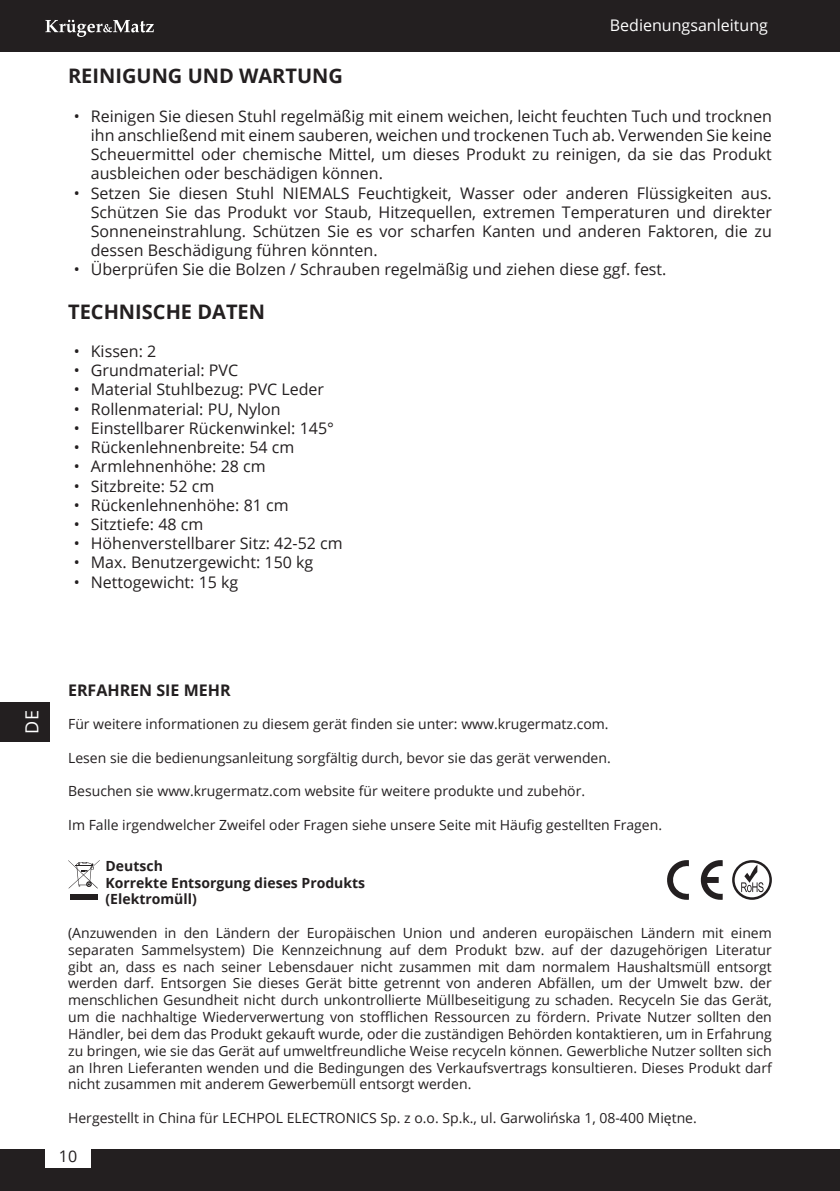
<style>
.page{position:relative;width:840px;height:1191px;background:#fff}
.page>*{position:absolute;margin:0;border:0;box-sizing:border-box;transform-origin:0 0}
.t1{font:700 20px "Open Sans";color:#231f20}
.t2{font:18px "Open Sans";color:#fff}
.t3{font:16px/19.2px "Open Sans";color:#231f20;text-align:justify}
.t4{font:16px "Open Sans";color:#fff}
.t5{font:700 16px "Open Sans";color:#231f20}
.t6{font:14px/16.8px "Open Sans";color:#231f20;text-align:justify}
.t7{font:700 14px/16.8px "Open Sans";color:#231f20}
</style>
<div class="page">
<div style="left:0;top:1149px;width:839px;height:42px;background:#231f20"></div>
<div style="left:0;top:0;width:839px;height:51px;background:#231f20"></div>
<svg style="left:45px;top:20px;width:109px;height:17px"></svg>
<div style="left:45px;top:1144px;width:46px;height:24px;background:#fff"></div>
<div style="left:0;top:702px;width:49px;height:40px;background:#231f20"></div>
<div style="left:70px;top:894px;width:27px;height:5px;background:#231f20"></div>
<svg style="left:68px;top:860px;width:32px;height:28px"></svg>
<svg style="left:732px;top:860px;width:39px;height:39px"></svg>
<svg style="left:667px;top:860px;width:55px;height:40px"></svg>
<p class="t4" style="left:609px;top:18px;width:159px">Bedienungsanleitung</p>
<h1 class="t1" style="left:68px;top:62px;width:276px">REINIGUNG UND WARTUNG</h1>
<p class="t3" style="left:91px;top:106px;width:682px;text-indent:-17px">• Reinigen Sie diesen Stuhl regelmäßig mit einem weichen, leicht feuchten Tuch und trocknen ihn anschließend mit einem sauberen, weichen und trockenen Tuch ab. Verwenden Sie keine Scheuermittel oder chemische Mittel, um dieses Produkt zu reinigen, da sie das Produkt ausbleichen oder beschädigen können.</p>
<p class="t3" style="left:91px;top:183px;width:682px;text-indent:-17px">• Setzen Sie diesen Stuhl NIEMALS Feuchtigkeit, Wasser oder anderen Flüssigkeiten aus.<br>Schützen Sie das Produkt vor Staub, Hitzequellen, extremen Temperaturen und direkter Sonneneinstrahlung. Schützen Sie es vor scharfen Kanten und anderen Faktoren, die zu dessen Beschädigung führen könnten.</p>
<p class="t3" style="left:74px;top:260px;width:594px">• Überprüfen Sie die Bolzen / Schrauben regelmäßig und ziehen diese ggf. fest.</p>
<h1 class="t1" style="left:68px;top:297px;width:198px">TECHNISCHE DATEN</h1>
<p class="t3" style="left:74px;top:341px;width:84px">• Kissen: 2</p>
<p class="t3" style="left:74px;top:360px;width:166px">• Grundmaterial: PVC</p>
<p class="t3" style="left:74px;top:380px;width:252px">• Material Stuhlbezug: PVC Leder</p>
<p class="t3" style="left:74px;top:399px;width:208px">• Rollenmaterial: PU, Nylon</p>
<p class="t3" style="left:74px;top:418px;width:262px">• Einstellbarer Rückenwinkel: 145°</p>
<p class="t3" style="left:74px;top:437px;width:222px">• Rückenlehnenbreite: 54 cm</p>
<p class="t3" style="left:74px;top:456px;width:193px">• Armlehnenhöhe: 28 cm</p>
<p class="t3" style="left:74px;top:476px;width:142px">• Sitzbreite: 52 cm</p>
<p class="t3" style="left:74px;top:495px;width:216px">• Rückenlehnenhöhe: 81 cm</p>
<p class="t3" style="left:74px;top:514px;width:131px">• Sitztiefe: 48 cm</p>
<p class="t3" style="left:74px;top:533px;width:270px">• Höhenverstellbarer Sitz: 42-52 cm</p>
<p class="t3" style="left:74px;top:552px;width:241px">• Max. Benutzergewicht: 150 kg</p>
<p class="t3" style="left:74px;top:572px;width:166px">• Nettogewicht: 15 kg</p>
<p class="t2" style="left:25px;top:733px;width:25px;rotate:-90deg">DE</p>
<p class="t5" style="left:68px;top:684px;width:164px">ERFAHREN SIE MEHR</p>
<p class="t6" style="left:68px;top:715px;width:541px">Für weitere informationen zu diesem gerät finden sie unter: www.krugermatz.com.</p>
<p class="t6" style="left:68px;top:751px;width:544px">Lesen sie die bedienungsanleitung sorgfältig durch, bevor sie das gerät verwenden.</p>
<p class="t6" style="left:68px;top:784px;width:518px">Besuchen sie www.krugermatz.com website für weitere produkte und zubehör.</p>
<p class="t6" style="left:68px;top:816px;width:595px">Im Falle irgendwelcher Zweifel oder Fragen siehe unsere Seite mit Häufig gestellten Fragen.</p>
<p class="t7" style="left:105px;top:857px;width:261px">Deutsch<br>Korrekte Entsorgung dieses Produkts (Elektromüll)</p>
<p class="t6" style="left:68px;top:926px;width:705px">(Anzuwenden in den Ländern der Europäischen Union und anderen europäischen Ländern mit einem separaten Sammelsystem) Die Kennzeichnung auf dem Produkt bzw. auf der dazugehörigen Literatur gibt an, dass es nach seiner Lebensdauer nicht zusammen mit dam normalem Haushaltsmüll entsorgt werden darf. Entsorgen Sie dieses Gerät bitte getrennt von anderen Abfällen, um der Umwelt bzw. der menschlichen Gesundheit nicht durch unkontrollierte Müllbeseitigung zu schaden. Recyceln Sie das Gerät, um die nachhaltige Wiederverwertung von stofflichen Ressourcen zu fördern. Private Nutzer sollten den Händler, bei dem das Produkt gekauft wurde, oder die zuständigen Behörden kontaktieren, um in Erfahrung zu bringen, wie sie das Gerät auf umweltfreundliche Weise recyceln können. Gewerbliche Nutzer sollten sich an Ihren Lieferanten wenden und die Bedingungen des Verkaufsvertrags konsultieren. Dieses Produkt darf nicht zusammen mit anderem Gewerbemüll entsorgt werden.</p>
<p class="t6" style="left:68px;top:1109px;width:630px">Hergestellt in China für LECHPOL ELECTRONICS Sp. z o.o. Sp.k., ul. Garwolińska 1, 08-400 Miętne.</p>
<p class="t3" style="left:59px;top:1148px;width:20px">10</p>
</div>
